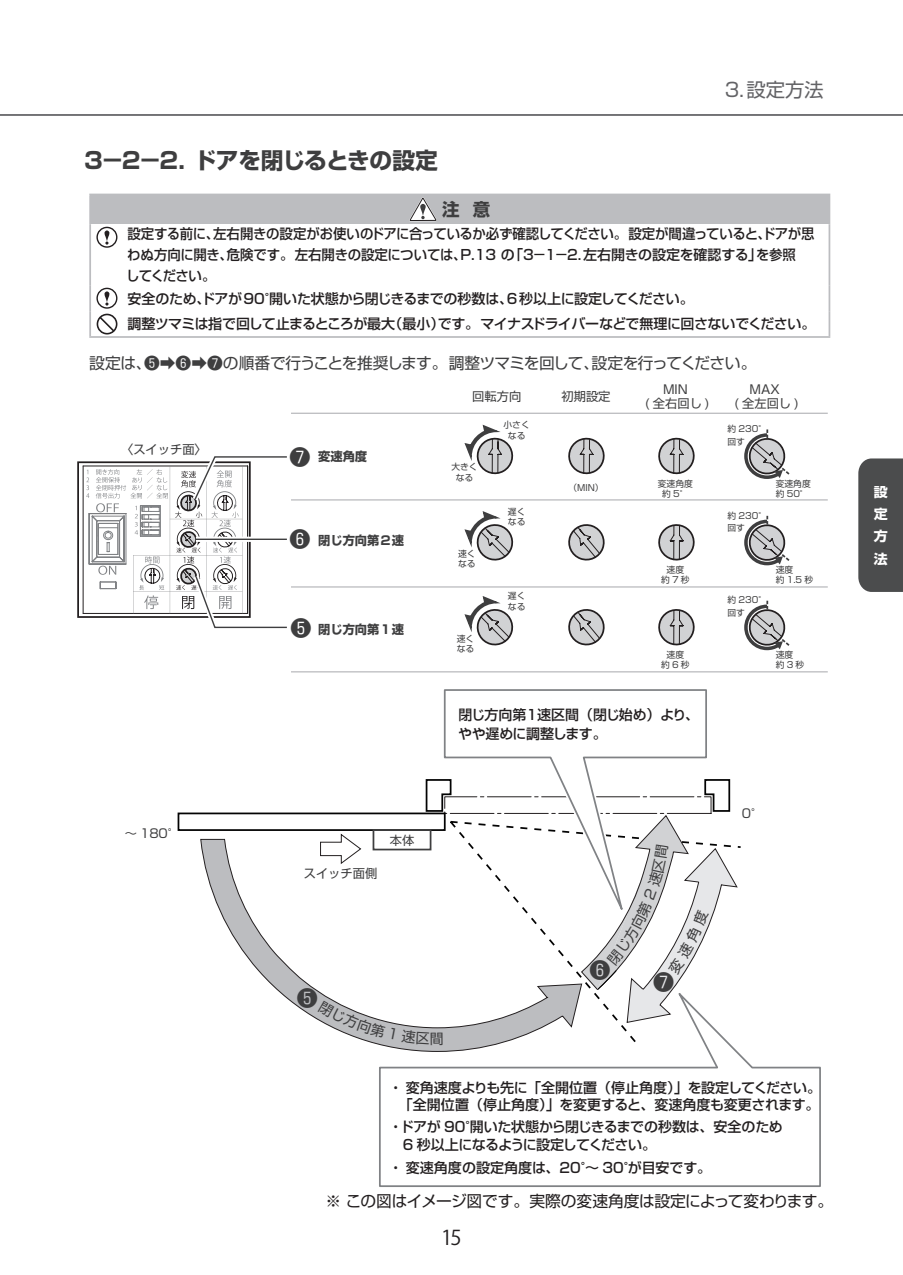
<style>
.page{position:relative;width:903px;height:1275px;background:#fff}
.page>*{position:absolute;margin:0;border:0;box-sizing:border-box;transform-origin:0 0}
.t1{font:700 22.75px "Shin Go Pro";letter-spacing:-.02em;color:#3e3e3f}
.t2{font:21px "Shin Go Pro Regular 90 msp RKSJ H";color:#3e3e3f}
.t3{font:20.3px "Koz Go Pro";color:#231f20}
.t4{font:19.25px "Shin Go Pro";color:#636366}
.t5{font:700 17.5px "Shin Go Pro";color:#3e3e3f}
.t6{font:15.75px "Shin Go Pro";letter-spacing:-.045em;color:#3e3e3f}
.t7{font:15.75px "Shin Go Pro Regular 90 msp RKSJ H";letter-spacing:-.025em;color:#231f20}
.t8{font:500 14px/21px "Shin Go Pro";letter-spacing:-.03em;color:#231f20;scale:.96 1}
.t9{font:14px/17.2px "Shin Go Pro Medium 90 msp RKSJ H";letter-spacing:-.02em;color:#231f20;text-align:right}
.t10{font:500 14px/25.9px "Shin Go Pro";letter-spacing:-.03em;color:#231f20}
.t11{font:14px/18.9px "Shin Go Pro Medium 90 msp RKSJ H";letter-spacing:-.045em;color:#231f20}
.t12{font:14px "Shin Go Pro Medium 90 msp RKSJ H";color:#231f20}
.t13{font:14px "Shin Go Pro Regular 90 msp RKSJ H";color:#3e3e3f}
.t14{font:700 13.3px/22.4px "Shin Go Pro";color:#fff;text-align:justify;scale:1.05 1}
.t15{font:12.25px/14px "Shin Go Pro Regular 90 msp RKSJ H";color:#3e3e3f;text-align:center}
.t16{font:12.25px "Shin Go Pro Bold 90 msp RKSJ H";color:#3e3e3f}
.t17{font:8.75px/10.5px "Shin Go Pro Regular 90 msp RKSJ H";color:#3e3e3f}
.s1{font-family:"Shin Go Pro Regular 90 msp RKSJ H";font-size:21px}
</style>
<div class="page">
<hr style="left:0;top:114px;width:903px;height:2px;background:#636366">
<div style="left:858px;top:458px;width:45px;height:134px;background:#4b4c4d"></div>
<div style="left:90px;top:194px;width:739px;height:30px;background:#bcbdc0"></div>
<hr style="left:89px;top:194px;width:31px;height:1px;background:#bcbdc0">
<hr style="left:89px;top:195px;width:2px;height:29px;background:#bcbdc0">
<hr style="left:120px;top:194px;width:710px;height:1px;background:#bcbdc0">
<hr style="left:828px;top:195px;width:2px;height:29px;background:#bcbdc0">
<hr style="left:89px;top:224px;width:2px;height:61px;background:#bcbdc0">
<hr style="left:828px;top:224px;width:2px;height:61px;background:#bcbdc0">
<hr style="left:89px;top:285px;width:2px;height:26px;background:#bcbdc0">
<hr style="left:828px;top:285px;width:2px;height:26px;background:#bcbdc0">
<hr style="left:89px;top:311px;width:2px;height:25px;background:#bcbdc0">
<hr style="left:828px;top:311px;width:2px;height:25px;background:#bcbdc0">
<hr style="left:89px;top:336px;width:31px;height:2px;background:#bcbdc0">
<hr style="left:120px;top:336px;width:710px;height:2px;background:#bcbdc0">
<svg style="left:409px;top:197px;width:28px;height:25px"></svg>
<svg style="left:104px;top:230px;width:5px;height:15px"></svg>
<div style="left:96px;top:227px;width:21px;height:21px;border:1px solid #231f20;border-radius:50%"></div>
<svg style="left:104px;top:291px;width:5px;height:15px"></svg>
<div style="left:96px;top:288px;width:21px;height:21px;border:1px solid #231f20;border-radius:50%"></div>
<div style="left:97px;top:314px;width:20px;height:20px;border:2px solid #231f20;border-radius:50%"></div>
<svg style="left:98px;top:315px;width:18px;height:18px"></svg>
<div style="left:178px;top:812px;width:268px;height:19px;background:#fff;border:2px solid #030303"></div>
<svg style="left:425px;top:779px;width:14px;height:34px"></svg>
<div style="left:373px;top:829px;width:58px;height:21px;border:2px solid #3e3e3f"></div>
<svg style="left:200px;top:838px;width:232px;height:206px"></svg>
<svg style="left:82px;top:465px;width:4px;height:149px"></svg>
<hr style="left:83px;top:613px;width:165px;height:1px;background:#231f20">
<hr style="left:83px;top:466px;width:165px;height:1px;background:#231f20">
<hr style="left:83px;top:466px;width:1px;height:147px;background:#231f20">
<svg style="left:86px;top:456px;width:201px;height:173px"></svg>
<svg style="left:196px;top:537px;width:91px;height:5px"></svg>
<hr style="left:196px;top:539px;width:91px;height:1px;background:#3e3e3f">
<hr style="left:291px;top:413px;width:537px;height:1px;background:#bcbdc0">
<hr style="left:291px;top:499px;width:537px;height:2px;background:#bcbdc0">
<hr style="left:291px;top:586px;width:537px;height:2px;background:#bcbdc0">
<hr style="left:291px;top:671px;width:537px;height:1px;background:#bcbdc0">
<svg style="left:568px;top:437px;width:37px;height:38px"></svg>
<svg style="left:658px;top:437px;width:37px;height:38px"></svg>
<svg style="left:464px;top:424px;width:50px;height:51px"></svg>
<svg style="left:744px;top:429px;width:46px;height:50px"></svg>
<svg style="left:568px;top:524px;width:37px;height:37px"></svg>
<svg style="left:658px;top:524px;width:37px;height:37px"></svg>
<svg style="left:464px;top:511px;width:50px;height:50px"></svg>
<svg style="left:744px;top:515px;width:46px;height:51px"></svg>
<svg style="left:568px;top:609px;width:37px;height:37px"></svg>
<svg style="left:658px;top:609px;width:37px;height:37px"></svg>
<svg style="left:464px;top:596px;width:50px;height:50px"></svg>
<svg style="left:744px;top:600px;width:46px;height:51px"></svg>
<svg style="left:320px;top:833px;width:42px;height:31px"></svg>
<svg style="left:375px;top:966px;width:205px;height:79px"></svg>
<svg style="left:378px;top:984px;width:443px;height:203px"></svg>
<svg style="left:443px;top:689px;width:264px;height:236px"></svg>
<svg style="left:318px;top:1000px;width:77px;height:39px"></svg>
<svg style="left:401px;top:1029px;width:28px;height:16px"></svg>
<svg style="left:580px;top:778px;width:158px;height:245px"></svg>
<h1 class="t1" style="left:82px;top:142px;width:357px">３－２－２. ドアを閉じるときの設定</h1>
<h3 class="t4" style="left:722px;top:73px;width:103px">３.設定方法</h3>
<p class="t5" style="left:442px;top:195px;width:50px">注 意</p>
<p class="t8" style="left:126px;top:222px;width:718px">設定する前に、左右開きの設定がお使いのドアに合っているか必ず確認してください。設定が間違っていると、ドアが思わぬ方向に開き、危険です。左右開きの設定については、P.13 の「３－１－２.左右開きの設定を確認する」を参照<br>してください。</p>
<p class="t10" style="left:127px;top:284px;width:689px">安全のため、ドアが90°開いた状態から閉じきるまでの秒数は、6秒以上に設定してください。<br>調整ツマミは指で回して止まるところが最大（最小）です。マイナスドライバーなどで無理に回さないでください。</p>
<p class="t6" style="left:89px;top:350px;width:668px">設定は、❺➡❻➡❼の順番で行うことを推奨します。調整ツマミを回して、設定を行ってください。</p>
<p class="t15" style="left:121px;top:441px;width:87px">〈スイッチ面〉</p>
<p class="t16" style="left:289px;top:447px;width:79px"><span class="s1">❼</span> 変速角度</p>
<p class="t16" style="left:289px;top:531px;width:116px"><span class="s1">❻</span> 閉じ方向第２速</p>
<p class="t15" style="left:125px;top:825px;width:57px">～ 180°</p>
<h2 class="t2" style="left:290px;top:611px;width:22px">❺</h2>
<p class="t16" style="left:318px;top:620px;width:87px">閉じ方向第１速</p>
<p class="t15" style="left:304px;top:865px;width:75px">スイッチ面側</p>
<p class="t15" style="left:390px;top:832px;width:26px">本体</p>
<p class="t15" style="left:472px;top:388px;width:50px">回転方向</p>
<p class="t15" style="left:561px;top:388px;width:50px">初期設定</p>
<p class="t17" style="left:451px;top:461px;width:28px;text-align:center">大きくなる</p>
<p class="t17" style="left:458px;top:547px;width:19px">速くなる</p>
<p class="t17" style="left:457px;top:632px;width:19px">速くなる</p>
<p class="t17" style="left:503px;top:419px;width:28px;text-align:center">小さくなる</p>
<p class="t17" style="left:508px;top:505px;width:19px">遅くなる</p>
<p class="t17" style="left:508px;top:589px;width:19px">遅くなる</p>
<p class="t17" style="left:568px;top:481px;width:37px">（MIN）</p>
<p class="t15" style="left:645px;top:381px;width:66px">MIN<br>( 全右回し )</p>
<p class="t15" style="left:734px;top:381px;width:66px">MAX<br>( 全左回し )</p>
<p class="t17" style="left:727px;top:421px;width:41px;line-height:12.8px">約 230°回す</p>
<p class="t17" style="left:658px;top:477px;width:36px;text-align:center">変速角度約5°</p>
<p class="t17" style="left:776px;top:477px;width:36px">変速角度約 50°</p>
<p class="t17" style="left:727px;top:508px;width:41px;line-height:13px">約 230°回す</p>
<p class="t17" style="left:661px;top:563px;width:30px;text-align:center">速度約7秒</p>
<p class="t17" style="left:776px;top:563px;width:39px">速度<br>約 1.5 秒</p>
<p class="t17" style="left:727px;top:593px;width:41px;line-height:13px">約 230°回す</p>
<p class="t17" style="left:661px;top:648px;width:30px;text-align:center">速度約6秒</p>
<p class="t17" style="left:776px;top:648px;width:30px">速度約3秒</p>
<p class="t11" style="left:458px;top:704px;width:242px">閉じ方向第１速区間（閉じ始め）より、やや遅めに調整します。</p>
<p class="t15" style="left:742px;top:805px;width:23px">0°</p>
<h2 class="t2" style="left:297px;top:981px;width:22px">❺</h2>
<p class="t13" style="left:430px;top:1027px;width:16px">間</p>
<h2 class="t2" style="left:589px;top:953px;width:22px">❻</h2>
<h2 class="t2" style="left:653px;top:965px;width:22px">❼</h2>
<p class="t9" style="left:389px;top:1077px;width:434px">・変角速度よりも先に「全開位置（停止角度）」を設定してください。「全開位置（停止角度）」を変更すると、変速角度も変更されます。</p>
<p class="t9" style="left:400px;top:1117px;width:384px;text-align:left">ドアが 90°開いた状態から閉じきるまでの秒数は、安全のため<br>6 秒以上になるように設定してください。</p>
<p class="t9" style="left:389px;top:1117px;width:15px">・</p>
<p class="t12" style="left:389px;top:1156px;width:324px">・変速角度の設定角度は、20°～ 30°が目安です。</p>
<p class="t7" style="left:325px;top:1188px;width:509px">※ この図はイメージ図です。実際の変速角度は設定によって変わります。</p>
<h3 class="t3" style="left:441px;top:1224px;width:22px">15</h3>
<p class="t14" style="left:874px;top:479px;width:15px">設定方法</p>
</div>
